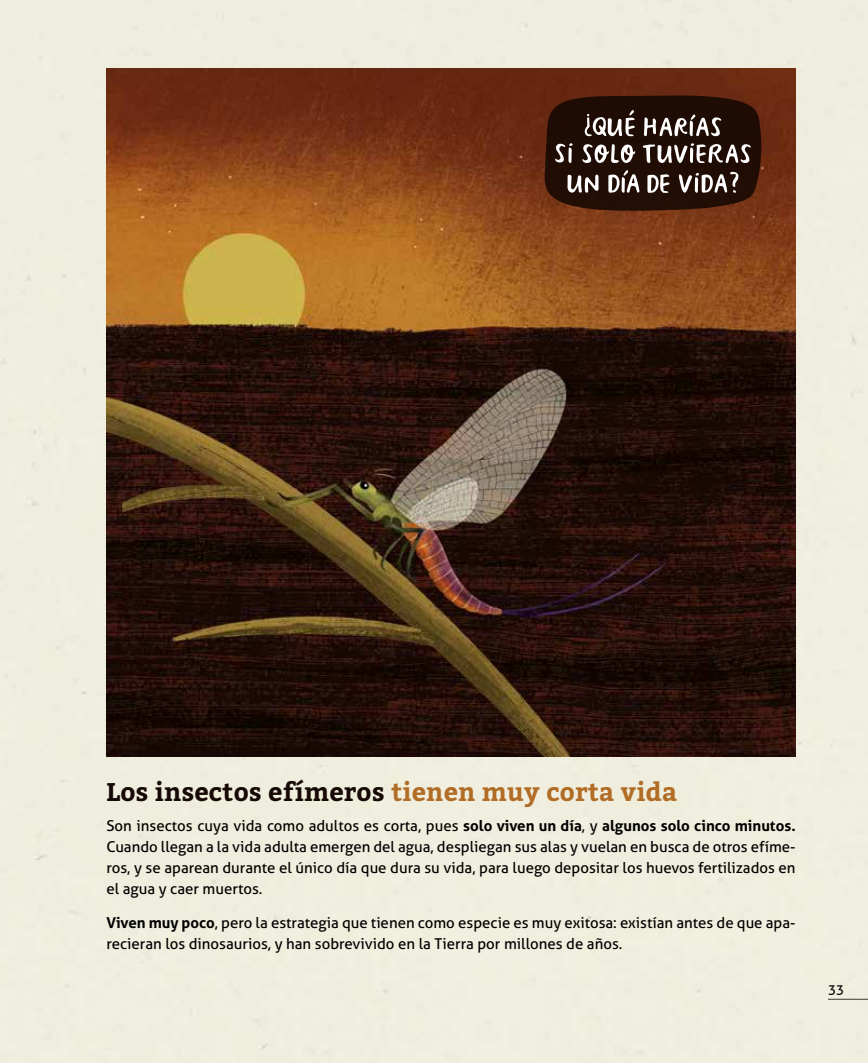
<style>
.page{position:relative;width:868px;height:1063px;background:#fff}
.page>*{position:absolute;margin:0;border:0;box-sizing:border-box;transform-origin:0 0}
.t1{font:700 25.5px "Bitter";letter-spacing:.01em;color:#170905}
.t2{font:15px/21px "Aller";color:#000;text-align:justify}
.t3{font:13.5px "Aller";color:#000}
.s1{color:#b16c25}
.s2{font-weight:700}
</style>
<div class="page">
<div style="left:0;top:0;width:867px;height:1063px;background:#efedde"></div>
<hr style="left:827px;top:999px;width:40px;height:1px;background:#000">
<img style="left:106px;top:68px;width:689px;height:689px">
<svg style="left:544px;top:94px;width:218px;height:118px;background:#463127"></svg>
<h1 class="t1" style="left:106px;top:776px;width:572px">Los insectos efímeros <span class="s1">tienen muy corta vida</span></h1>
<p class="t2" style="left:106px;top:815px;width:690px">Son insectos cuya vida como adultos es corta, pues <span class="s2">solo viven un día</span>, y <span class="s2">algunos solo cinco minutos.<br></span>Cuando llegan a la vida adulta emergen del agua, despliegan sus alas y vuelan en busca de otros efíme&shy;ros, y se aparean durante el único día que dura su vida, para luego depositar los huevos fertilizados en el agua y caer muertos.</p>
<p class="t2" style="left:106px;top:912px;width:690px"><span class="s2">Viven muy poco</span>, pero la estrategia que tienen como especie es muy exitosa: existían antes de que apa&shy;recieran los dinosaurios, y han sobrevivido en la Tierra por millones de años.</p>
<p class="t3" style="left:827px;top:981px;width:18px">33</p>
</div>
